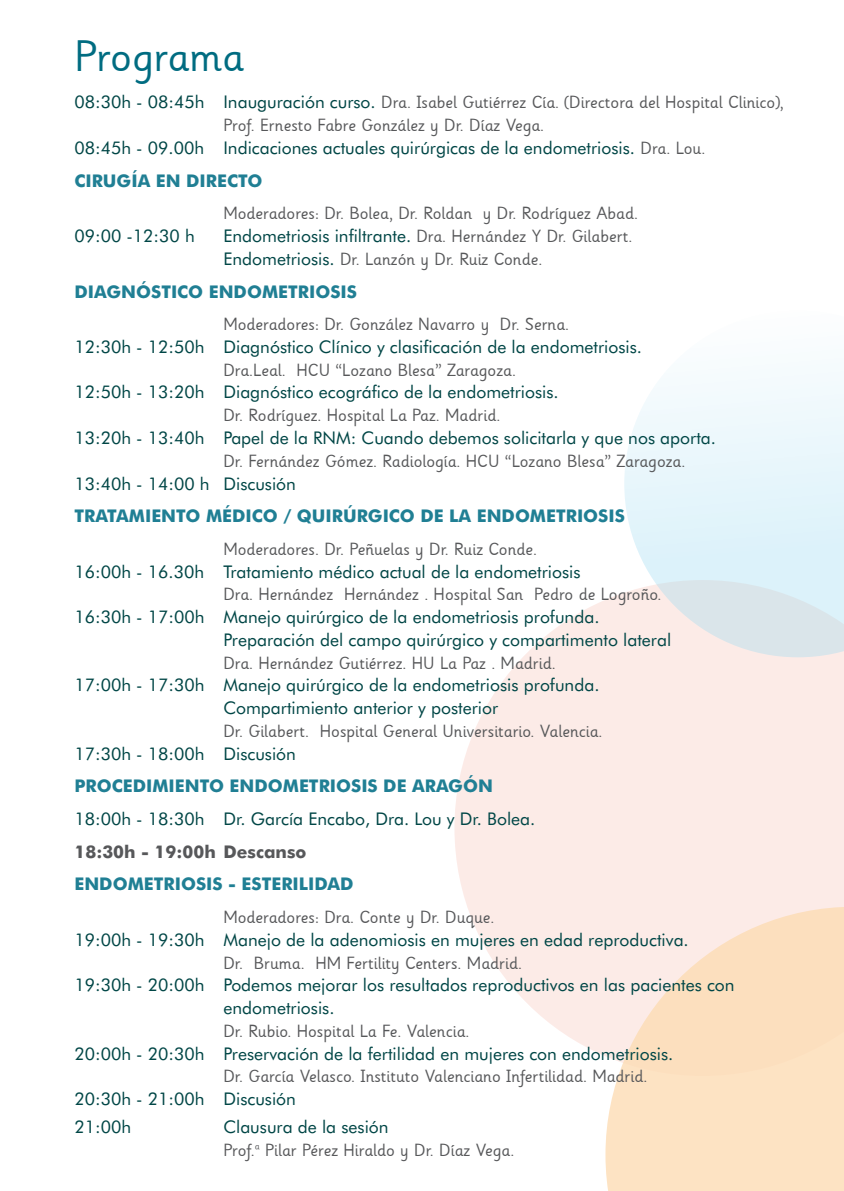
<style>
.page{position:relative;width:844px;height:1191px;background:#fff}
.page>*{position:absolute;margin:0;border:0;box-sizing:border-box;transform-origin:0 0}
.t1{font:43.75px "Sassoon Infant";color:#006c81}
.t2{font:17.5px/22.8px "Futura BT";color:#004646}
.t3{font:17.5px/22.8px "Sassoon Infant";color:#57585a}
.t4{font:700 17.5px "Futura BT";color:#207f94}
.t5{font:700 17.5px "Futura BT";color:#57585a}
.s1{font-family:"Futura BT";color:#004646}
.s2{font-family:"Sassoon Infant";color:#57585a}
.s3{font-weight:700;color:#207f94}
</style>
<div class="page">
<svg style="left:454px;top:593px;width:389px;height:463px;fill:#fcebe7"></svg>
<svg style="left:624px;top:371px;width:219px;height:286px"></svg>
<svg style="left:605px;top:906px;width:238px;height:285px;background:#fce3c8"></svg>
<h1 class="t1" style="left:74px;top:29px;width:171px">Programa</h1>
<p class="t3" style="left:223px;top:91px;width:562px;text-indent:-149px"><span class="s1">08:30h - 08:45h Inauguración curso.</span> Dra. Isabel Gutiérrez Cía. (Directora del Hospital Clinico),<br>Prof. Ernesto Fabre González y Dr. Díaz Vega.</p>
<p class="t2" style="left:74px;top:131px;width:632px;line-height:32.7px">08:45h - 09.00h Indicaciones actuales quirúrgicas de la endometriosis. <span class="s2">Dra. Lou.<br></span><span class="s3">CIRUGÍA EN DIRECTO</span></p>
<p class="t3" style="left:223px;top:202px;width:416px">Moderadores: Dr. Bolea, Dr. Roldan y Dr. Rodríguez Abad.</p>
<p class="t2" style="left:74px;top:224px;width:122px">09:00 -12:30 h</p>
<p class="t3" style="left:223px;top:225px;width:410px"><span class="s1">Endometriosis infiltrante.</span> Dra. Hernández Y Dr. Gilabert.<br><span class="s1">Endometriosis.</span> Dr. Lanzón y Dr. Ruiz Conde.</p>
<p class="t4" style="left:74px;top:281px;width:284px">DIAGNÓSTICO ENDOMETRIOSIS</p>
<p class="t3" style="left:223px;top:313px;width:347px">Moderadores: Dr. González Navarro y Dr. Serna.</p>
<p class="t2" style="left:74px;top:335px;width:569px">12:30h - 12:50h Diagnóstico Clínico y clasificación de la endometriosis.</p>
<p class="t3" style="left:223px;top:359px;width:294px">Dra.Leal. HCU “Lozano Blesa” Zaragoza.</p>
<p class="t2" style="left:74px;top:381px;width:485px">12:50h - 13:20h Diagnóstico ecográfico de la endometriosis.</p>
<p class="t3" style="left:223px;top:404px;width:278px">Dr. Rodríguez. Hospital La Paz. Madrid.</p>
<p class="t2" style="left:74px;top:426px;width:643px">13:20h - 13:40h Papel de la RNM: Cuando debemos solicitarla y que nos aporta.</p>
<p class="t3" style="left:223px;top:450px;width:463px">Dr. Fernández Gómez. Radiología. HCU “Lozano Blesa” Zaragoza.</p>
<p class="t2" style="left:74px;top:472px;width:223px">13:40h - 14:00 h Discusión</p>
<p class="t4" style="left:74px;top:505px;width:552px">TRATAMIENTO MÉDICO / QUIRÚRGICO DE LA ENDOMETRIOSIS</p>
<p class="t3" style="left:223px;top:538px;width:315px">Moderadores. Dr. Peñuelas y Dr. Ruiz Conde.</p>
<p class="t2" style="left:74px;top:560px;width:507px">16:00h - 16.30h Tratamiento médico actual de la endometriosis</p>
<p class="t3" style="left:223px;top:583px;width:439px">Dra. Hernández Hernández . Hospital San Pedro de Logroño.</p>
<p class="t2" style="left:223px;top:605px;width:449px;text-indent:-149px">16:30h - 17:00h Manejo quirúrgico de la endometriosis profunda.<br>Preparación del campo quirúrgico y compartimento lateral</p>
<p class="t3" style="left:223px;top:651px;width:334px">Dra. Hernández Gutiérrez. HU La Paz . Madrid.</p>
<p class="t2" style="left:223px;top:673px;width:377px;text-indent:-149px">17:00h - 17:30h Manejo quirúrgico de la endometriosis profunda.<br>Compartimiento anterior y posterior</p>
<p class="t3" style="left:223px;top:720px;width:380px">Dr. Gilabert. Hospital General Universitario. Valencia.</p>
<p class="t2" style="left:74px;top:742px;width:223px">17:30h - 18:00h Discusión</p>
<p class="t4" style="left:74px;top:775px;width:420px">PROCEDIMIENTO ENDOMETRIOSIS DE ARAGÓN</p>
<p class="t2" style="left:74px;top:807px;width:462px">18:00h - 18:30h Dr. García Encabo, Dra. Lou y Dr. Bolea.</p>
<p class="t5" style="left:74px;top:841px;width:233px">18:30h - 19:00h Descanso</p>
<p class="t4" style="left:74px;top:873px;width:280px">ENDOMETRIOSIS - ESTERILIDAD</p>
<p class="t3" style="left:223px;top:906px;width:272px">Moderadores: Dra. Conte y Dr. Duque.</p>
<p class="t2" style="left:74px;top:928px;width:615px">19:00h - 19:30h Manejo de la adenomiosis en mujeres en edad reproductiva.</p>
<p class="t3" style="left:223px;top:951px;width:300px">Dr. Bruma. HM Fertility Centers. Madrid.</p>
<p class="t2" style="left:223px;top:973px;width:512px;text-indent:-149px">19:30h - 20:00h Podemos mejorar los resultados reproductivos en las pacientes con endometriosis.</p>
<p class="t3" style="left:223px;top:1020px;width:247px">Dr. Rubio. Hospital La Fe. Valencia.</p>
<p class="t2" style="left:74px;top:1042px;width:600px">20:00h - 20:30h Preservación de la fertilidad en mujeres con endometriosis.</p>
<p class="t3" style="left:223px;top:1065px;width:425px">Dr. García Velasco. Instituto Valenciano Infertilidad. Madrid.</p>
<p class="t2" style="left:74px;top:1085px;width:223px;line-height:27.7px">20:30h - 21:00h Discusión<br>21:00h</p>
<p class="t2" style="left:223px;top:1115px;width:167px">Clausura de la sesión</p>
<p class="t3" style="left:223px;top:1138px;width:292px">Prof.ª Pilar Pérez Hiraldo y Dr. Díaz Vega.</p>
</div>
